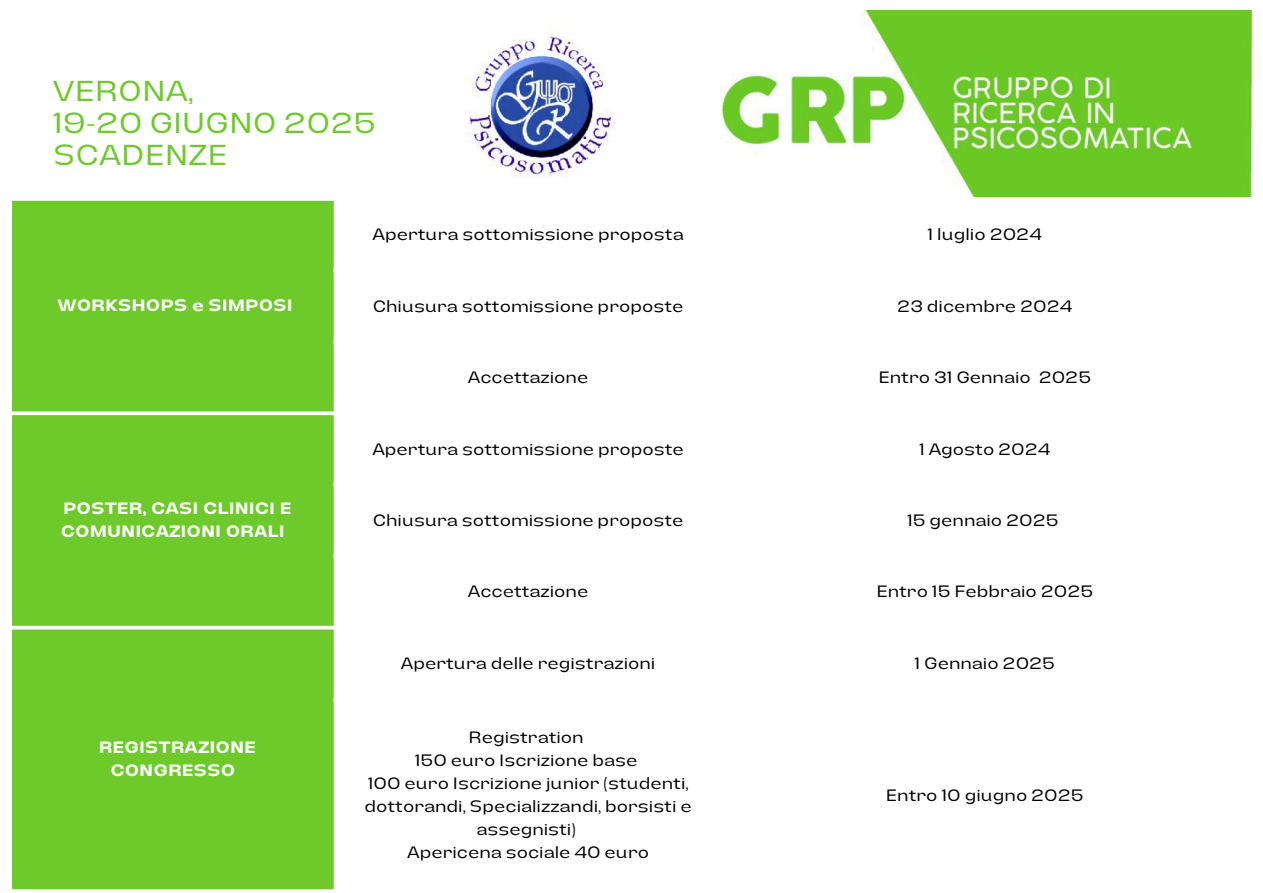
<style>
.page{position:relative;width:1263px;height:893px;background:#fff}
.page>*{position:absolute;margin:0;border:0;box-sizing:border-box;transform-origin:0 0}
.t1{font:expanded 28.8px "Lazord";color:#6eca2b}
.t2{font:expanded 16.42px/23px "Lazord";color:#000;text-align:center}
.t3{font:700 expanded 16.42px/23px "Lazord";color:#fff}
</style>
<div class="page">
<img style="left:466px;top:10px;width:785px;height:187px">
<div style="left:12px;top:201px;width:322px;height:688px;background:#6eca2b"></div>
<hr style="left:8px;top:411px;width:1243px;height:4px;background:#fff">
<hr style="left:8px;top:626px;width:1243px;height:3px;background:#fff">
<p class="t1" style="left:53px;top:77px;width:142px">VERONA,</p>
<p class="t1" style="left:53px;top:108px;width:325px">19-20 GIUGNO 2025</p>
<p class="t1" style="left:53px;top:140px;width:176px">SCADENZE</p>
<p class="t3" style="left:57px;top:294px;width:237px">WORKSHOPS e SIMPOSI</p>
<p class="t3" style="left:61px;top:497px;width:232px">POSTER, CASI CLINICI E<br>COMUNICAZIONI ORALI</p>
<p class="t3" style="left:99px;top:736px;width:159px;text-align:center">REGISTRAZIONE<br>CONGRESSO</p>
<p class="t2" style="left:372px;top:223px;width:313px">Apertura sottomissione proposta</p>
<p class="t2" style="left:928px;top:223px;width:116px">1 luglio 2024</p>
<p class="t2" style="left:373px;top:294px;width:312px">Chiusura sottomissione proposte</p>
<p class="t2" style="left:897px;top:294px;width:177px">23 dicembre 2024</p>
<p class="t2" style="left:468px;top:366px;width:122px">Accettazione</p>
<p class="t2" style="left:878px;top:366px;width:214px">Entro 31 Gennaio 2025</p>
<p class="t2" style="left:372px;top:437px;width:313px">Apertura sottomissione proposte</p>
<p class="t2" style="left:919px;top:437px;width:133px">1 Agosto 2024</p>
<p class="t2" style="left:373px;top:509px;width:312px">Chiusura sottomissione proposte</p>
<p class="t2" style="left:907px;top:509px;width:153px">15 gennaio 2025</p>
<p class="t2" style="left:468px;top:580px;width:122px">Accettazione</p>
<p class="t2" style="left:876px;top:580px;width:218px">Entro 15 Febbraio 2025</p>
<p class="t2" style="left:401px;top:651px;width:256px">Apertura delle registrazioni</p>
<p class="t2" style="left:914px;top:651px;width:142px">1 Gennaio 2025</p>
<p class="t2" style="left:468px;top:726px;width:117px">Registration</p>
<p class="t2" style="left:415px;top:749px;width:224px">150 euro Iscrizione base</p>
<p class="t2" style="left:364px;top:771px;width:329px">100 euro Iscrizione junior (studenti, dottorandi, Specializzandi, borsisti e assegnisti)</p>
<p class="t2" style="left:407px;top:840px;width:243px">Apericena sociale 40 euro</p>
<p class="t2" style="left:886px;top:783px;width:199px">Entro 10 giugno 2025</p>
</div>
